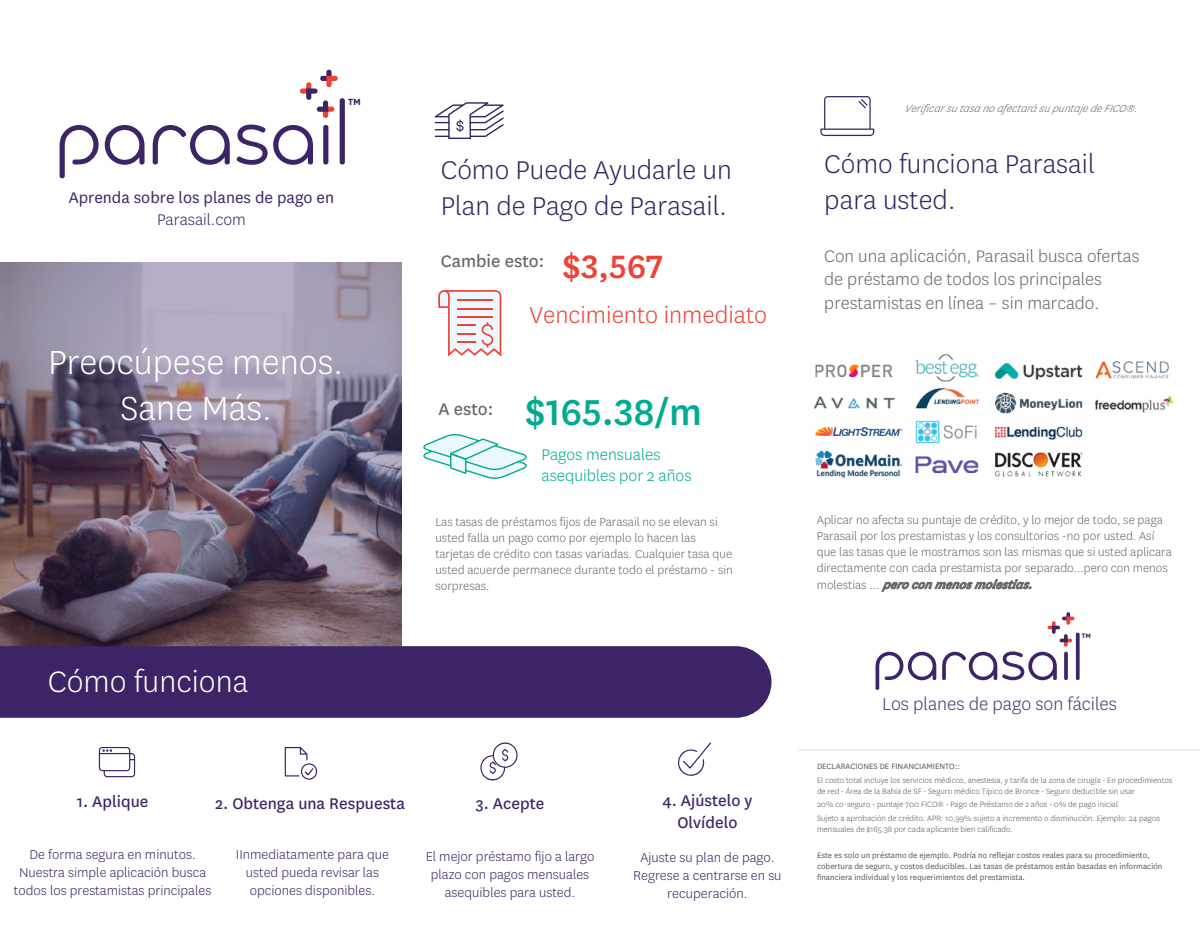
<style>
.page{position:relative;width:1200px;height:932px;background:#fff}
.page>*{position:absolute;margin:0;border:0;box-sizing:border-box;transform-origin:0 0}
.t1{font:500 42px "National";color:#00ab90}
.t2{font:300 39px/46.8px "National";color:#fff;text-align:center}
.t3{font:300 34.5px "National";color:#fff}
.t4{font:300 30px/36.8px "National";color:#332561}
.t5{font:300 26.7px "National";color:#ef4136}
.t6{font:300 20.25px "National";color:#4b356e}
.t7{font:300 19.5px/23.4px "National";color:#6b6665}
.t8{font:19.5px "National";color:#6b6665}
.t9{font:18px/21.6px "National";color:#3d2466;text-align:center}
.t10{font:300 18px/21.6px "National";color:#00ab90}
.t11{font:18px "National";color:#3d2466}
.t12{font:300 18px "National";color:#3d2466}
.t13{font:300 15px/18px "National";color:#3d2466;text-align:center}
.t14{font:300 13.5px/16.2px "National";color:#6b6665}
.t15{font:italic 300 12px "National";color:#6b6665}
.t16{font:700 10.5px "National";color:#3d2466}
.t17{font:300 9px/10.8px "National";color:#58595b}
.t18{font:9px/10.8px "National";color:#58595b}
.t19{font:700 7.5px "National";color:#3d2466}
.s1{font-weight:500;font-size:37.8px;color:#ef4136}
.s2{font-weight:500;font-style:italic}
</style>
<div class="page">
<svg style="left:0;top:262px;width:402px;height:384px;background:#776a7d"></svg>
<div style="left:0;top:646px;width:771px;height:71px;background:#3d2466"></div>
<svg style="left:60px;top:70px;width:285px;height:108px"></svg>
<div style="left:113px;top:353px;width:178px;height:90px;background:#4b356e;opacity:.16"></div>
<svg style="left:99px;top:747px;width:36px;height:30px"></svg>
<svg style="left:285px;top:747px;width:32px;height:32px"></svg>
<svg style="left:480px;top:742px;width:38px;height:38px"></svg>
<svg style="left:677px;top:742px;width:34px;height:34px"></svg>
<svg style="left:434px;top:102px;width:69px;height:37px"></svg>
<svg style="left:423px;top:434px;width:104px;height:44px"></svg>
<hr style="left:797px;top:749px;width:402px;height:1px;background:#eaeaea">
<svg style="left:875px;top:612px;width:204px;height:77px"></svg>
<svg style="left:438px;top:290px;width:63px;height:66px"></svg>
<svg style="left:820px;top:96px;width:54px;height:40px"></svg>
<img style="left:813px;top:354px;width:361px;height:124px">
<p class="t16" style="left:348px;top:95px;width:14px">TM</p>
<h3 class="t11" style="left:69px;top:186px;width:267px">Aprenda sobre los planes de pago en</h3>
<h3 class="t12" style="left:157px;top:208px;width:90px">Parasail.com</h3>
<h2 class="t2" style="left:48px;top:337px;width:296px">Preocúpese menos.<br>Sane Más.</h2>
<h3 class="t3" style="left:48px;top:660px;width:202px">Cómo funciona</h3>
<h3 class="t9" style="left:77px;top:789px;width:73px">1. Aplique</h3>
<p class="t13" style="left:14px;top:844px;width:199px">De forma segura en minutos.<br>Nuestra simple aplicación busca todos los prestamistas principales</p>
<h3 class="t9" style="left:215px;top:791px;width:191px">2. Obtenga una Respuesta</h3>
<p class="t13" style="left:236px;top:845px;width:154px">IInmediatamente para que usted pueda revisar las opciones disponibles.</p>
<h3 class="t4" style="left:440px;top:150px;width:292px">Cómo Puede Ayudarle un<br>Plan de Pago de Parasail.</h3>
<h3 class="t8" style="left:440px;top:248px;width:224px">Cambie esto: <span class="s1">$3,567</span></h3>
<h3 class="t5" style="left:529px;top:298px;width:239px">Vencimiento inmediato</h3>
<h1 class="t1" style="left:438px;top:383px;width:265px"><sup>A</sup> <sup>esto:</sup> $165.38/m</h1>
<h3 class="t10" style="left:541px;top:442px;width:151px">Pagos mensuales asequibles por 2 años</h3>
<p class="t15" style="left:904px;top:101px;width:238px">VerificarsutasanoafectarásupuntajedeFICO®.</p>
<h3 class="t4" style="left:824px;top:144px;width:272px;line-height:36px">Cómo funciona Parasail para usted.</h3>
<h3 class="t7" style="left:824px;top:243px;width:316px">Con una aplicación, Parasail busca ofertas de préstamo de todos los principales prestamistas en línea – sin marcado.</h3>
<p class="t14" style="left:435px;top:513px;width:299px">Las tasas de préstamos fijos de Parasail no se elevan si usted falla un pago como por ejemplo lo hacen las tarjetas de crédito con tasas variadas. Cualquier tasa que usted acuerde permanece durante todo el préstamo - sin sorpresas.</p>
<p class="t14" style="left:816px;top:511px;width:356px">Aplicar no afecta su puntaje de crédito, y lo mejor de todo, se paga Parasail por los prestamistas y los consultorios -no por usted. Así que las tasas que le mostramos son las mismas que si usted aplicara directamente con cada prestamista por separado...pero con menos m o l e s t i a s … <span class="s2">peroconmenosmolestias.</span></p>
<p class="t19" style="left:1081px;top:629px;width:11px">TM</p>
<h3 class="t9" style="left:475px;top:791px;width:70px">3. Acepte</h3>
<p class="t13" style="left:425px;top:846px;width:170px">El mejor préstamo fijo a largo plazo con pagos mensuales asequibles para usted.</p>
<h3 class="t9" style="left:662px;top:788px;width:91px">4. Ajústelo y<br>Olvídelo</h3>
<p class="t13" style="left:633px;top:847px;width:150px">Ajuste su plan de pago.<br>Regrese a centrarse en su recuperación.</p>
<h3 class="t6" style="left:881px;top:690px;width:236px">Los planes de pago son fáciles</h3>
<p class="t18" style="left:816px;top:760px;width:144px">DECLARACIONES DE FINANCIAMIENTO::</p>
<p class="t17" style="left:816px;top:774px;width:357px">El costo total incluye los servicios médicos, anestesia, y tarifa de la zona de cirugía • En procedimientos de red • Área de la Bahía de SF • Seguro médico Típico de Bronce • Seguro deducible sin usar</p>
<p class="t17" style="left:816px;top:797px;width:344px;line-height:13.4px">20% co-seguro • puntaje 700 FICO® • Pago de Préstamo de 2 años • 0% de pago inicial<br>Sujeto a aprobación de crédito. APR: 10,99% sujeto a incremento o disminución. Ejemplo: 24 pagos</p>
<p class="t17" style="left:816px;top:822px;width:197px">mensuales de $165.38 por cada aplicante bien calificado.</p>
<p class="t18" style="left:816px;top:849px;width:347px">Este es solo un préstamo de ejemplo. Podría no reflejar costos reales para su procedimiento, cobertura de seguro, y costos deducibles. Las tasas de préstamos están basadas en información financiera individual y los requerimientos del prestamista.</p>
</div>
